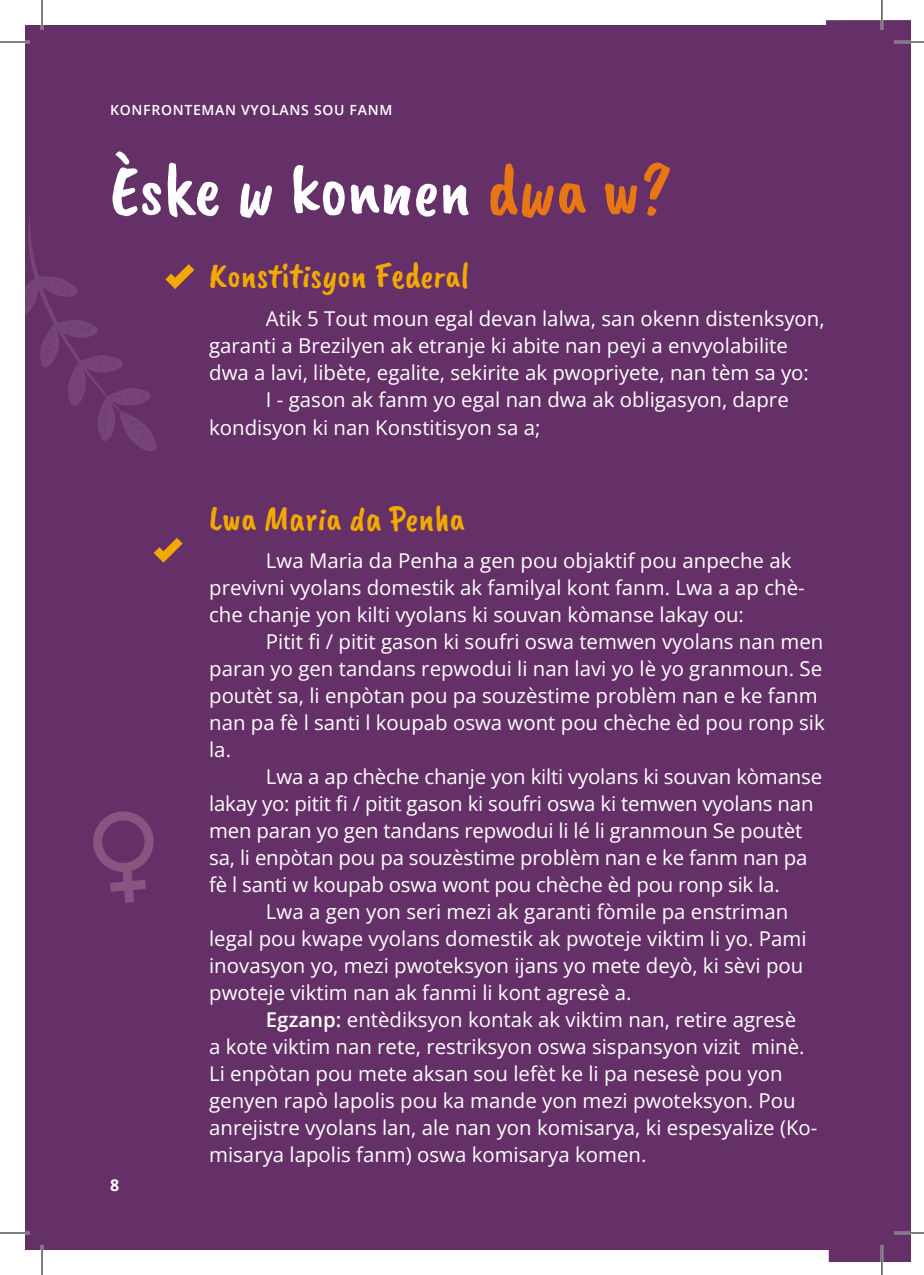
<style>
.page{position:relative;width:924px;height:1275px;background:#fff}
.page>*{position:absolute;margin:0;border:0;box-sizing:border-box;transform-origin:0 0}
.Titulo{font:72px "Caveat Brush";color:#fff}
.subtitulo{font:36px "Caveat Brush";color:#f1a900}
.texto{font:20.4px/27px "Open Sans";color:#fff}
.texto-2{font:700 16px "Open Sans";color:#fff}
.texto-3{font:600 14px "Open Sans";letter-spacing:.05em;color:#fff}
.s1{color:#e87612}
.s2{font-weight:600}
</style>
<div class="page">
<div style="left:25px;top:25px;width:856px;height:1225px;background:#652f68"></div>
<svg style="left:153px;top:538px;width:29px;height:25px"></svg>
<svg style="left:93px;top:811px;width:61px;height:92px"></svg>
<svg style="left:25px;top:217px;width:169px;height:234px"></svg>
<svg style="left:826px;top:19px;width:83px;height:1242px"></svg>
<hr style="left:0;top:41px;width:30px;height:2px;background:#fff">
<hr style="left:893px;top:41px;width:30px;height:2px;background:#fff">
<hr style="left:0;top:1231px;width:30px;height:3px;background:#fff">
<hr style="left:893px;top:1231px;width:30px;height:3px;background:#fff">
<hr style="left:41px;top:0;width:2px;height:30px;background:#fff">
<hr style="left:41px;top:1245px;width:2px;height:30px;background:#fff">
<hr style="left:880px;top:0;width:2px;height:30px;background:#fff">
<hr style="left:880px;top:1245px;width:2px;height:30px;background:#fff">
<hr style="left:0;top:42px;width:30px;height:1px;background:#000">
<hr style="left:893px;top:42px;width:30px;height:1px;background:#000">
<hr style="left:0;top:1232px;width:30px;height:1px;background:#000">
<hr style="left:893px;top:1232px;width:30px;height:1px;background:#000">
<hr style="left:42px;top:0;width:1px;height:30px;background:#000">
<hr style="left:42px;top:1245px;width:1px;height:30px;background:#000">
<hr style="left:881px;top:0;width:1px;height:30px;background:#000">
<hr style="left:881px;top:1245px;width:1px;height:30px;background:#000">
<p class="texto-3" style="left:110px;top:100px;width:283px">KONFRONTEMAN VYOLANS SOU FANM</p>
<p class="Titulo" style="left:110px;top:148px;width:563px">Èske w konnen <span class="s1">dwa w?</span></p>
<p class="subtitulo" style="left:209px;top:255px;width:262px">Konstitisyon Federal</p>
<p class="texto" style="left:209px;top:304px;width:616px;text-indent:57px">Atik 5 Tout moun egal devan lalwa, san okenn distenksyon, garanti a Brezilyen ak etranje ki abite nan peyi a envyolabilite dwa a lavi, libète, egalite, sekirite ak pwopriyete, nan tèm sa yo:</p>
<p class="texto" style="left:209px;top:385px;width:581px;line-height:28px;text-indent:57px">I - gason ak fanm yo egal nan dwa ak obligasyon, dapre kondisyon ki nan Konstitisyon sa a;</p>
<p class="texto-2" style="left:110px;top:1173px;width:11px">8</p>
<p class="subtitulo" style="left:209px;top:497px;width:257px">Lwa Maria da Penha</p>
<p class="texto" style="left:209px;top:546px;width:596px;text-indent:57px">Lwa Maria da Penha a gen pou objaktif pou anpeche ak previvni vyolans domestik ak familyal kont fanm. Lwa a ap chè&shy;che chanje yon kilti vyolans ki souvan kòmanse lakay ou:</p>
<p class="texto" style="left:209px;top:627px;width:616px;text-indent:57px">Pitit fi / pitit gason ki soufri oswa temwen vyolans nan men paran yo gen tandans repwodui li nan lavi yo lè yo granmoun. Se poutèt sa, li enpòtan pou pa souzèstime problèm nan e ke fanm nan pa fè l santi l koupab oswa wont pou chèche èd pou ronp sik la.</p>
<p class="texto" style="left:209px;top:762px;width:614px;text-indent:57px">Lwa a ap chèche chanje yon kilti vyolans ki souvan kòmanse lakay yo: pitit fi / pitit gason ki soufri oswa ki temwen vyolans nan men paran yo gen tandans repwodui li lé li granmoun Se poutèt sa, li enpòtan pou pa souzèstime problèm nan e ke fanm nan pa fè l santi w koupab oswa wont pou chèche èd pou ronp sik la.</p>
<p class="texto" style="left:209px;top:897px;width:598px;text-indent:57px">Lwa a gen yon seri mezi ak garanti fòmile pa enstriman legal pou kwape vyolans domestik ak pwoteje viktim li yo. Pami inovasyon yo, mezi pwoteksyon ijans yo mete deyò, ki sèvi pou pwoteje viktim nan ak fanmi li kont agresè a.</p>
<p class="texto" style="left:209px;top:1005px;width:609px;text-indent:57px"><span class="s2">Egzanp:</span> entèdiksyon kontak ak viktim nan, retire agresè<br>a kote viktim nan rete, restriksyon oswa sispansyon vizit minè.<br>Li enpòtan pou mete aksan sou lefèt ke li pa nesesè pou yon genyen rapò lapolis pou ka mande yon mezi pwoteksyon. Pou anrejistre vyolans lan, ale nan yon komisarya, ki espesyalize (Ko&shy;misarya lapolis fanm) oswa komisarya komen.</p>
</div>
